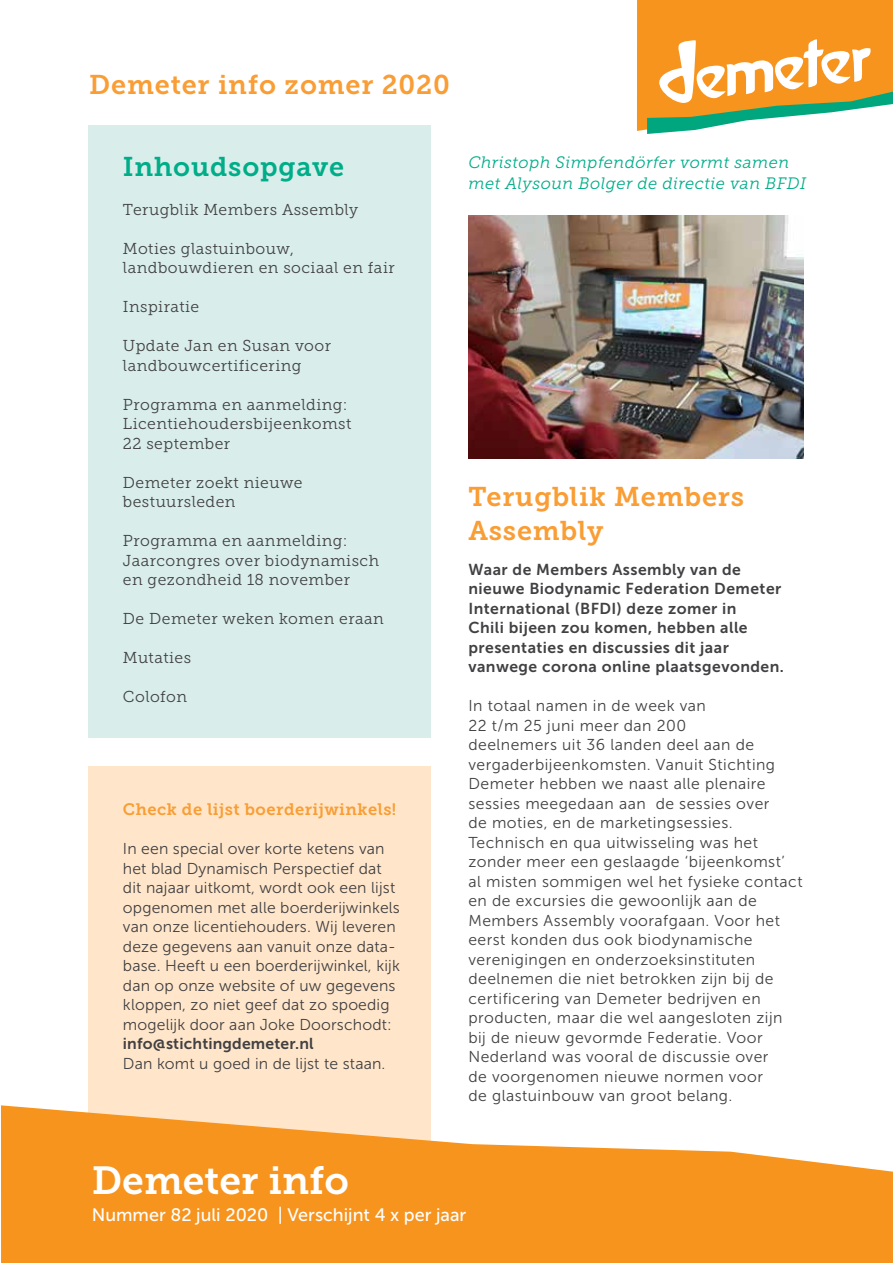
<style>
.page{position:relative;width:893px;height:1263px;background:#fff}
.page>*{position:absolute;margin:0;border:0;box-sizing:border-box;transform-origin:0 0}
.t1{font:39px "Museo Slab 700";color:#fff}
.t2{font:27px/34.5px "Museo Slab 700";letter-spacing:.03em;color:#f99d34}
.t3{font:27px "Museo Slab 700";letter-spacing:.03em;color:#00ad89}
.t4{font:18px "Museo Sans 500";color:#fff}
.t5{font:italic 16.5px/21px "Museo Slab 300";letter-spacing:.03em;color:#00ad89}
.t6{font:16.5px "Museo Slab 700";letter-spacing:.03em;color:#f99d34}
.t7{font:15.75px/19.5px "Museo Sans 300";letter-spacing:.03em;color:#414042}
.t8{font:15.75px/19.5px "Museo Sans 300";letter-spacing:.01em;color:#414042}
.t9{font:15.75px/19.5px "Museo Slab 300";letter-spacing:.03em;color:#414042}
.t10{font:15.75px/19.5px "Museo Sans 700";letter-spacing:.03em;color:#414042}
.t11{font:15.75px "Museo Sans 700";letter-spacing:.01em;color:#414042}
</style>
<div class="page">
<div style="left:88px;top:766px;width:343px;height:484px;background:#ffe6ca"></div>
<div style="left:88px;top:126px;width:343px;height:612px;background:#d9eeeb"></div>
<svg style="left:1px;top:1105px;width:892px;height:158px;fill:#f7941e"></svg>
<svg style="left:637px;top:0;width:256px;height:134px"></svg>
<img style="left:468px;top:216px;width:336px;height:243px">
<h2 class="t2" style="left:89px;top:68px;width:362px">Demeter info zomer 2020</h2>
<h2 class="t3" style="left:123px;top:151px;width:223px">Inhoudsopgave</h2>
<p class="t9" style="left:123px;top:200px;width:237px">Terugblik Members Assembly</p>
<p class="t9" style="left:123px;top:239px;width:273px">Moties glastuinbouw, landbouwdieren en sociaal en fair</p>
<p class="t9" style="left:123px;top:297px;width:78px">Inspiratie</p>
<p class="t9" style="left:123px;top:336px;width:210px">Update Jan en Susan voor landbouwcertificering</p>
<p class="t9" style="left:123px;top:395px;width:230px">Programma en aanmelding:<br>Licentiehoudersbijeenkomst<br>22 september</p>
<p class="t9" style="left:123px;top:473px;width:181px">Demeter zoekt nieuwe bestuursleden</p>
<p class="t9" style="left:123px;top:531px;width:258px">Programma en aanmelding:<br>Jaarcongres over biodynamisch en gezondheid 18 november</p>
<p class="t9" style="left:123px;top:609px;width:262px">De Demeter weken komen eraan</p>
<p class="t9" style="left:123px;top:648px;width:70px">Mutaties</p>
<p class="t9" style="left:123px;top:687px;width:66px">Colofon</p>
<p class="t6" style="left:123px;top:800px;width:275px">Check de lijst boerderijwinkels!</p>
<p class="t8" style="left:123px;top:839px;width:278px">In een special over korte ketens van het blad Dynamisch Perspectief dat dit najaar uitkomt, wordt ook een lijst opgenomen met alle boerderijwinkels van onze licentiehouders. Wij leveren deze gegevens aan vanuit onze data&shy;base. Heeft u een boerderijwinkel, kijk dan op onze website of uw gegevens kloppen, zo niet geef dat zo spoedig mogelijk door aan Joke Doorschodt:</p>
<p class="t11" style="left:123px;top:1035px;width:192px">info@stichtingdemeter.nl</p>
<p class="t8" style="left:123px;top:1054px;width:264px">Dan komt u goed in de lijst te staan.</p>
<p class="t5" style="left:468px;top:152px;width:339px">Christoph Simpfendörfer vormt samen met Alysoun Bolger de directie van BFDI</p>
<h2 class="t2" style="left:468px;top:479px;width:277px">Terugblik Members<br>Assembly</h2>
<p class="t10" style="left:468px;top:560px;width:317px">Waar de Members Assembly van de nieuwe Biodynamic Federation Demeter International (BFDI) deze zomer in<br>Chili bijeen zou komen, hebben alle presentaties en discussies dit jaar vanwege corona online plaatsgevonden.</p>
<p class="t7" style="left:468px;top:696px;width:336px">In totaal namen in de week van<br>22 t/m 25 juni meer dan 200<br>deelnemers uit 36 landen deel aan de vergaderbijeenkomsten. Vanuit Stichting Demeter hebben we naast alle plenaire sessies meegedaan aan de sessies over<br>de moties, en de marketingsessies.<br>Technisch en qua uitwisseling was het zonder meer een geslaagde ‘bijeenkomst’<br>al misten sommigen wel het fysieke contact en de excursies die gewoonlijk aan de Members Assembly voorafgaan. Voor het eerst konden dus ook biodynamische verenigingen en onderzoeksinstituten deelnemen die niet betrokken zijn bij de certificering van Demeter bedrijven en producten, maar die wel aangesloten zijn bij de nieuw gevormde Federatie. Voor Nederland was vooral de discussie over<br>de voorgenomen nieuwe normen voor<br>de glastuinbouw van groot belang.</p>
<h1 class="t1" style="left:92px;top:1159px;width:259px">Demeter info</h1>
<p class="t4" style="left:92px;top:1205px;width:376px">Nummer 82 juli 2020 | Verschijnt 4 x per jaar</p>
</div>
